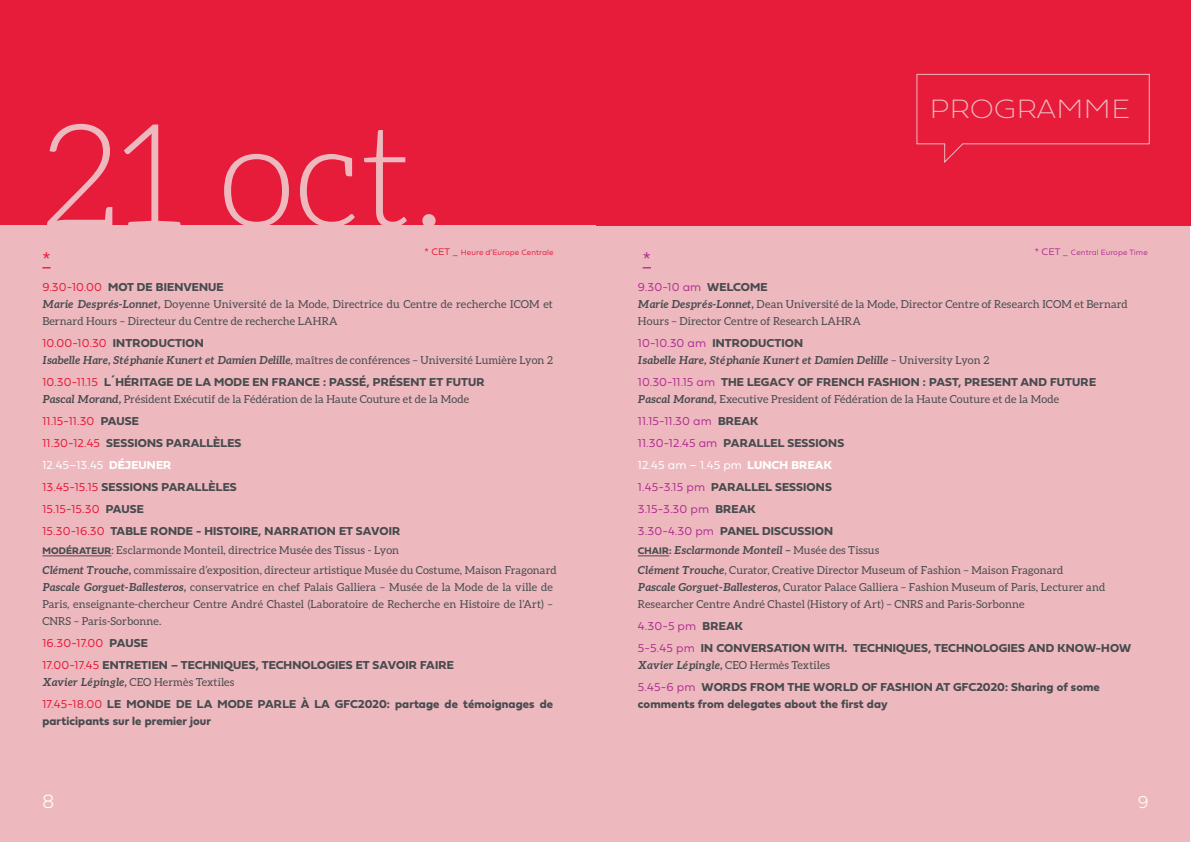
<style>
.page{position:relative;width:1191px;height:842px;background:#fff}
.page>*{position:absolute;margin:0;border:0;box-sizing:border-box;transform-origin:0 0}
.t1{font:300 143.1px "Aleo";color:#edb9bf}
.t2{font:27.7px "Fieldwork Geo Hair";color:#edb9bf;scale:1.07 1}
.t3{font:100 20px "Fieldwork Geo";color:#fff}
.t4{font:18.7px "Fieldwork Geo Light";color:#e71b3a}
.t5{font:18.7px "Fieldwork Geo Light";color:#b22f92}
.t6{font:100 18px "Fieldwork Geo";color:#fff}
.t7{font:12px/17px "Fieldwork Geo Bold";letter-spacing:.01em;color:#484b4e}
.t8{font:12px "Fieldwork Geo Light";letter-spacing:.01em;color:#b22f92}
.t9{font:12px "Fieldwork Geo Light";letter-spacing:.01em;color:#e71b3a}
.t10{font:12px "Fieldwork Geo Light";letter-spacing:.01em;color:#fff}
.t11{font:11px/17px "Aleo";letter-spacing:.01em;color:#484b4e}
.t12{font:italic 700 11px "Aleo";letter-spacing:.01em;color:#484b4e}
.t13{font:8px "Fieldwork Geo Light";letter-spacing:.01em;color:#e71b3a}
.t14{font:8px "Fieldwork Geo Light";letter-spacing:.01em;color:#b22f92}
.s1{font-size:10px}
.s2{font-family:"Fieldwork Geo Light";color:#e71b3a}
.s3{font-weight:700;font-style:italic}
.s4{font-family:"Fieldwork Geo Bold";color:#484b4e}
.s5{font-family:"Fieldwork Geo Bold"}
.s6{font-family:"Fieldwork Geo Bold";font-size:10px}
.s7{font-family:"Fieldwork Geo Light";color:#b22f92}
.s8{font-weight:400;font-style:normal}
</style>
<div class="page">
<div style="left:0;top:0;width:1191px;height:226px;background:#e71b3a"></div>
<div style="left:0;top:226px;width:595px;height:616px;background:#edb9bf"></div>
<div style="left:594px;top:226px;width:596px;height:615px;background:#edb9bf"></div>
<hr style="left:638px;top:555px;width:31px;height:1px;background:#484b4e">
<hr style="left:42px;top:555px;width:69px;height:1px;background:#484b4e">
<svg style="left:916px;top:74px;width:234px;height:89px"></svg>
<h1 class="t1" style="left:42px;top:98px;width:405px">21 oct.</h1>
<h2 class="t2" style="left:929px;top:87px;width:189px">PROGRAMME</h2>
<p class="t13" style="left:424px;top:246px;width:131px"><span class="s1">* CET _</span> Heure d’Europe Centrale</p>
<p class="t14" style="left:1034px;top:246px;width:115px"><span class="s1">* CET _</span> Central Europe Time</p>
<h3 class="t4" style="left:42px;top:244px;width:10px">*</h3>
<h3 class="t5" style="left:642px;top:244px;width:10px">*</h3>
<p class="t7" style="left:42px;top:278px;width:183px"><span class="s2">9.30-10.00</span> MOT DE BIENVENUE</p>
<p class="t11" style="left:42px;top:296px;width:512px"><span class="s3">Marie Després-Lonnet,</span> Doyenne Université de la Mode, Directrice du Centre de recherche ICOM et<br>Bernard Hours – Directeur du Centre de recherche LAHRA</p>
<p class="t7" style="left:42px;top:334px;width:163px"><span class="s2">10.00-10.30</span> INTRODUCTION</p>
<p class="t11" style="left:42px;top:352px;width:512px"><span class="s3">Isabelle Hare, Stéphanie Kunert et Damien Delille</span>, maîtres de conférences – Université Lumière Lyon 2</p>
<p class="t7" style="left:42px;top:373px;width:444px"><span class="s2">10.30-11.15</span> L´HÉRITAGE DE LA MODE EN FRANCE : PASSÉ, PRÉSENT ET FUTUR</p>
<p class="t11" style="left:42px;top:391px;width:428px"><span class="s3">Pascal Morand,</span> Président Exécutif de la Fédération de la Haute Couture et de la Mode</p>
<p class="t9" style="left:42px;top:412px;width:98px">11.15-11.30 <span class="s4">PAUSE</span></p>
<p class="t7" style="left:42px;top:434px;width:200px"><span class="s2">11.30-12.45</span> SESSIONS PARALLÈLES</p>
<p class="t10" style="left:42px;top:456px;width:131px">12.45–13.45 <span class="s5">DÉJEUNER</span></p>
<p class="t7" style="left:42px;top:478px;width:196px"><span class="s2">13.45-15.15</span> SESSIONS PARALLÈLES</p>
<p class="t9" style="left:42px;top:500px;width:103px">15.15-15.30 <span class="s4">PAUSE</span></p>
<p class="t7" style="left:42px;top:522px;width:359px"><span class="s2">15.30-16.30</span> TABLE RONDE - HISTOIRE, NARRATION ET SAVOIR</p>
<p class="t11" style="left:42px;top:540px;width:516px;line-height:20px"><span class="s6">MODÉRATEUR</span>: Esclarmonde Monteil, directrice Musée des Tissus - Lyon<br><span class="s3">Clément Trouche,</span> commissaire d’exposition, directeur artistique Musée du Costume, Maison Fragonard</p>
<p class="t11" style="left:42px;top:579px;width:512px;text-align:justify"><span class="s3">Pascale Gorguet-Ballesteros,</span> conservatrice en chef Palais Galliera – Musée de la Mode de la ville de Paris, enseignante-chercheur Centre André Chastel (Laboratoire de Recherche en Histoire de l’Art) – CNRS – Paris-Sorbonne.</p>
<p class="t9" style="left:42px;top:634px;width:107px">16.30-17.00 <span class="s4">PAUSE</span></p>
<p class="t7" style="left:42px;top:656px;width:413px"><span class="s2">17.00-17.45</span> ENTRETIEN – TECHNIQUES, TECHNOLOGIES ET SAVOIR FAIRE</p>
<p class="t11" style="left:42px;top:674px;width:193px"><span class="s3">Xavier Lépingle,</span> CEO Hermès Textiles</p>
<p class="t7" style="left:42px;top:695px;width:512px"><span class="s2">17.45-18.00</span> LE MONDE DE LA MODE PARLE À LA GFC2020: partage de témoignages de participants sur le premier jour</p>
<p class="t8" style="left:638px;top:278px;width:131px">9.30-10 am <span class="s4">WELCOME</span></p>
<p class="t11" style="left:638px;top:296px;width:491px"><span class="s3">Marie Després-Lonnet,</span> Dean Université de la Mode, Director Centre of Research ICOM et Bernard<br>Hours – Director Centre of Research LAHRA</p>
<p class="t7" style="left:638px;top:334px;width:167px"><span class="s7">10-10.30 am</span> INTRODUCTION</p>
<p class="t12" style="left:638px;top:354px;width:353px">Isabelle Hare, Stéphanie Kunert et Damien Delille <span class="s8">– University Lyon 2</span></p>
<p class="t7" style="left:638px;top:373px;width:459px"><span class="s7">10.30-11.15 am</span> THE LEGACY OF FRENCH FASHION : PAST, PRESENT AND FUTURE</p>
<p class="t11" style="left:638px;top:391px;width:423px"><span class="s3">Pascal Morand,</span> Executive President of Fédération de la Haute Couture et de la Mode</p>
<p class="t8" style="left:638px;top:412px;width:122px">11.15-11.30 am <span class="s4">BREAK</span></p>
<p class="t7" style="left:638px;top:434px;width:208px"><span class="s7">11.30-12.45 am</span> PARALLEL SESSIONS</p>
<p class="t10" style="left:638px;top:456px;width:195px">12.45 am – 1.45 pm <span class="s5">LUNCH BREAK</span></p>
<p class="t7" style="left:638px;top:478px;width:195px"><span class="s7">1.45-3.15 pm</span> PARALLEL SESSIONS</p>
<p class="t8" style="left:638px;top:500px;width:119px">3.15-3.30 pm <span class="s4">BREAK</span></p>
<p class="t7" style="left:638px;top:522px;width:197px"><span class="s7">3.30-4.30 pm</span> PANEL DISCUSSION</p>
<p class="t11" style="left:638px;top:540px;width:427px;line-height:20px"><span class="s6">CHAIR:</span> <span class="s3">Esclarmonde Monteil –</span> Musée des Tissus<br><span class="s3">Clément Trouche</span>, Curator, Creative Director Museum of Fashion – Maison Fragonard</p>
<p class="t11" style="left:638px;top:579px;width:469px"><span class="s3">Pascale Gorguet-Ballesteros,</span> Curator Palace Galliera – Fashion Museum of Paris, Lecturer and<br>Researcher Centre André Chastel (History of Art) – CNRS and Paris-Sorbonne</p>
<p class="t8" style="left:638px;top:617px;width:107px">4.30-5 pm <span class="s4">BREAK</span></p>
<p class="t7" style="left:638px;top:639px;width:495px"><span class="s7">5-5.45 pm</span> IN CONVERSATION WITH. TECHNIQUES, TECHNOLOGIES AND KNOW-HOW</p>
<p class="t11" style="left:638px;top:657px;width:194px"><span class="s3">Xavier Lépingle,</span> CEO Hermès Textiles</p>
<p class="t7" style="left:638px;top:678px;width:463px"><span class="s7">5.45-6 pm</span> WORDS FROM THE WORLD OF FASHION AT GFC2020: Sharing of some comments from delegates about the first day</p>
<h3 class="t3" style="left:42px;top:786px;width:14px">8</h3>
<h3 class="t6" style="left:1137px;top:788px;width:12px">9</h3>
</div>
